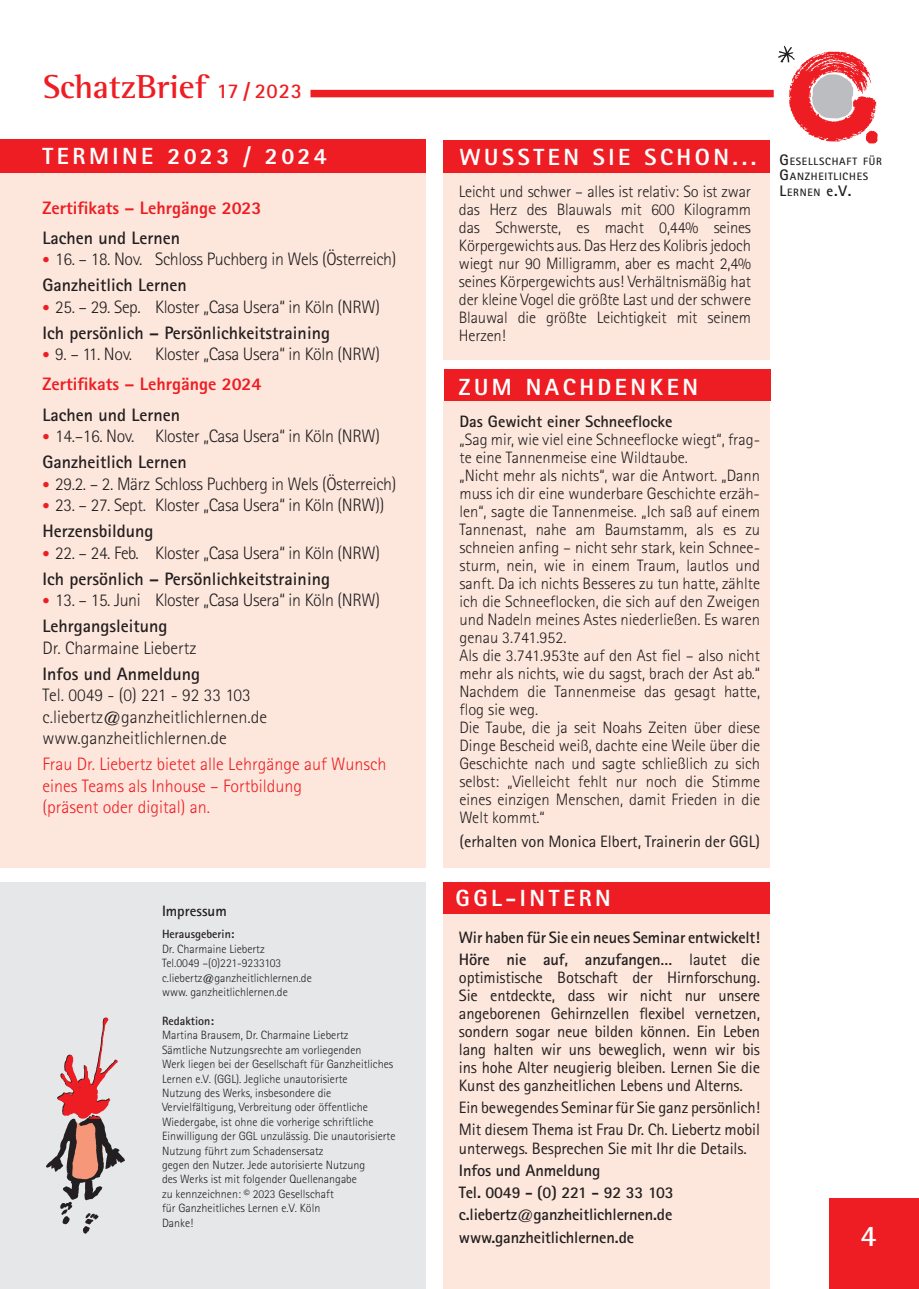
<style>
.page{position:relative;width:919px;height:1289px;background:#fff}
.page>*{position:absolute;margin:0;border:0;box-sizing:border-box;transform-origin:0 0}
.t1{font:700 34.05px "Rotis Semi Serif Std";color:#ee1d23}
.t2{font:700 30px "Rotis Sans Serif Std";color:#fff}
.t3{font:800 23.4px "Rotis Sans Serif Std";letter-spacing:.15em;color:#fff}
.t4{font:300 18px "Rotis Sans Serif Std";letter-spacing:-.02em;color:#231f20}
.t5{font:700 18px "Rotis Sans Serif Std";color:#231f20}
.t6{font:300 18px "Rotis Sans Serif Std";color:#231f20}
.Fusszeile{font:300 18px/21.6px "Rotis Sans Serif Std";color:#ee1d23}
.t7{font:800 18px "Rotis Sans Serif Std";color:#ee1d23}
.Text_10_p_light{font:300 16.5px/18px "Rotis Sans Serif Std";color:#231f20;text-align:justify}
.Text_10_p_light-2{font:16.5px/18px "Rotis Sans Serif Std";letter-spacing:-.01em;color:#231f20;text-align:justify}
.Text_10_p_light-3{font:700 16.5px "Rotis Sans Serif Std";letter-spacing:-.01em;color:#231f20}
.t8{font:700 15px "Rotis Sans Serif Std";color:#231f20}
.t9{font:300 12px "Rotis Sans Serif Std";color:#231f20}
.t10{font:700 12px "Rotis Sans Serif Std";color:#231f20}
.t11{font:700 10.65px/15.3px "Rotis Sans Serif Std";letter-spacing:.07em;color:#231f20}
.s1{font-family:"Rotis Sans Serif Std";font-size:21px}
.s2{font-size:15px;color:#ee1d23}
.s3{font-size:15.3px}
.s4{font-weight:700}
</style>
<div class="page">
<div style="left:443px;top:369px;width:327px;height:32px;background:#ee1d23"></div>
<div style="left:310px;top:90px;width:463px;height:7px;background:#ee1d23"></div>
<div style="left:829px;top:1198px;width:89px;height:90px;background:#ee1d23"></div>
<div style="left:0;top:882px;width:425px;height:406px;background:#e6e7e9"></div>
<div style="left:443px;top:170px;width:327px;height:189px;background:#fde7dc"></div>
<div style="left:443px;top:140px;width:327px;height:32px;background:#ee1d23"></div>
<img style="left:46px;top:1119px;width:79px;height:115px">
<img style="left:57px;top:1017px;width:61px;height:102px">
<div style="left:443px;top:882px;width:327px;height:406px;background:#fde7dc"></div>
<div style="left:443px;top:882px;width:327px;height:32px;background:#ee1d23"></div>
<div style="left:0;top:169px;width:425px;height:698px;background:#fde7dc"></div>
<div style="left:0;top:139px;width:425px;height:33px;background:#ee1d23"></div>
<svg style="left:778px;top:46px;width:99px;height:97px"></svg>
<div style="left:443px;top:401px;width:327px;height:466px;background:#fde7dc"></div>
<p class="t1" style="left:43px;top:66px;width:260px">SchatzBrief <span class="s1">17 / 2023</span></p>
<p class="t3" style="left:43px;top:141px;width:286px">TERMINE 2023 / 2024</p>
<p class="t7" style="left:43px;top:196px;width:220px">Zertifikats – Lehrgänge 2023</p>
<p class="t5" style="left:43px;top:226px;width:139px">Lachen und Lernen</p>
<p class="t4" style="left:43px;top:249px;width:355px"><span class="s2">•</span> 16. – 18. Nov. Schloss Puchberg in Wels (Österreich)</p>
<p class="t5" style="left:43px;top:274px;width:146px">Ganzheitlich Lernen</p>
<p class="t4" style="left:43px;top:296px;width:339px"><span class="s2">•</span> 25. – 29. Sep. Kloster „Casa Usera“ in Köln (NRW)</p>
<p class="t5" style="left:43px;top:321px;width:289px">Ich persönlich – Persönlichkeitstraining</p>
<p class="t4" style="left:43px;top:344px;width:91px"><span class="s2">•</span> 9. – 11. Nov.</p>
<p class="t4" style="left:155px;top:344px;width:226px">Kloster „Casa Usera“ in Köln (NRW)</p>
<p class="t7" style="left:43px;top:373px;width:220px">Zertifikats – Lehrgänge 2024</p>
<p class="t5" style="left:43px;top:403px;width:139px">Lachen und Lernen</p>
<p class="t4" style="left:43px;top:426px;width:339px"><span class="s2">•</span> 14.–16. Nov. Kloster „Casa Usera“ in Köln (NRW)</p>
<p class="t5" style="left:43px;top:450px;width:146px">Ganzheitlich Lernen</p>
<p class="t4" style="left:43px;top:473px;width:355px"><span class="s2">•</span> 29.2. – 2. März Schloss Puchberg in Wels (Österreich)</p>
<p class="t4" style="left:43px;top:495px;width:343px"><span class="s2">•</span> 23. – 27. Sept. Kloster „Casa Usera“ in Köln (NRW))</p>
<p class="t5" style="left:43px;top:519px;width:112px">Herzensbildung</p>
<p class="t4" style="left:43px;top:542px;width:339px"><span class="s2">•</span> 22. – 24. Feb. Kloster „Casa Usera“ in Köln (NRW)</p>
<p class="t5" style="left:43px;top:567px;width:289px">Ich persönlich – Persönlichkeitstraining</p>
<p class="t4" style="left:43px;top:589px;width:339px"><span class="s2">•</span> 13. – 15. Juni Kloster „Casa Usera“ in Köln (NRW)</p>
<p class="t5" style="left:43px;top:614px;width:126px">Lehrgangsleitung</p>
<p class="t6" style="left:43px;top:637px;width:156px">Dr. Charmaine Liebertz</p>
<p class="t5" style="left:43px;top:662px;width:159px">Infos und Anmeldung</p>
<p class="t6" style="left:43px;top:684px;width:210px">Tel. 0049 - (0) 221 - 92 33 103</p>
<p class="t6" style="left:43px;top:706px;width:226px">c.liebertz@ganzheitlichlernen.de</p>
<p class="t6" style="left:43px;top:728px;width:186px">www.ganzheitlichlernen.de</p>
<p class="Fusszeile" style="left:43px;top:753px;width:345px">Frau Dr. Liebertz bietet alle Lehrgänge auf Wunsch eines Teams als Inhouse – Fortbildung<br>(präsent oder digital) an.</p>
<p class="t8" style="left:162px;top:901px;width:66px">Impressum</p>
<p class="t10" style="left:162px;top:926px;width:74px">Herausgeberin:</p>
<p class="t9" style="left:162px;top:941px;width:104px">Dr. Charmaine Liebertz</p>
<p class="t9" style="left:162px;top:956px;width:121px">Tel.0049 –(0)221-9233103</p>
<p class="t9" style="left:162px;top:970px;width:151px">c.liebertz@ganzheitlichlernen.de</p>
<p class="t9" style="left:162px;top:985px;width:127px">www. ganzheitlichlernen.de</p>
<p class="t10" style="left:162px;top:1013px;width:53px">Redaktion:</p>
<p class="t9" style="left:162px;top:1028px;width:188px">Martina Brausem, Dr. Charmaine Liebertz</p>
<p class="t9" style="left:162px;top:1042px;width:201px">Sämtliche Nutzungsrechte am vorliegenden</p>
<p class="t9" style="left:162px;top:1057px;width:233px">Werk liegen bei der Gesellschaft für Ganzheitliches</p>
<p class="t9" style="left:162px;top:1071px;width:187px">Lernen e.V. (GGL). Jegliche unautorisierte</p>
<p class="t9" style="left:162px;top:1085px;width:171px">Nutzung des Werks, insbesondere die</p>
<p class="t9" style="left:162px;top:1100px;width:207px">Vervielfältigung, Verbreitung oder öffentliche</p>
<p class="t9" style="left:162px;top:1114px;width:213px">Wiedergabe, ist ohne die vorherige schriftliche</p>
<p class="t9" style="left:162px;top:1129px;width:235px">Einwilligung der GGL unzulässig. Die unautorisierte</p>
<p class="t9" style="left:162px;top:1143px;width:163px">Nutzung führt zum Schadensersatz</p>
<p class="t9" style="left:162px;top:1157px;width:205px">gegen den Nutzer. Jede autorisierte Nutzung</p>
<p class="t9" style="left:162px;top:1172px;width:196px">des Werks ist mit folgender Quellenangabe</p>
<p class="t9" style="left:162px;top:1186px;width:173px">zu kennzeichnen: © 2023 Gesellschaft</p>
<p class="t9" style="left:162px;top:1201px;width:160px">für Ganzheitliches Lernen e.V. Köln</p>
<p class="t9" style="left:162px;top:1215px;width:33px">Danke!</p>
<p class="t3" style="left:459px;top:142px;width:298px">WUSSTEN SIE SCHON...</p>
<p class="t11" style="left:779px;top:154px;width:104px"><span class="s3">G</span>ESELLSCHAFT FÜR<br><span class="s3">G</span>ANZHEITLICHES</p>
<p class="Text_10_p_light" style="left:459px;top:182px;width:293px">Leicht und schwer – alles ist relativ: So ist zwar</p>
<p class="t11" style="left:779px;top:184px;width:74px"><span class="s3">L</span>ERNEN <span class="s3">e</span><span class="s3">.V.</span></p>
<p class="Text_10_p_light" style="left:459px;top:200px;width:294px">das Herz des Blauwals mit 600 Kilogramm das Schwerste, es macht 0,44% seines Körpergewichts aus. Das Herz des Kolibris jedoch wiegt nur 90 Milligramm, aber es macht 2,4% seines Körpergewichts aus! Verhältnismäßig hat der kleine Vogel die größte Last und der schwere Blauwal die größte Leichtigkeit mit seinem Herzen!</p>
<p class="t3" style="left:459px;top:372px;width:240px">ZUM NACHDENKEN</p>
<p class="Text_10_p_light-3" style="left:459px;top:411px;width:214px">Das Gewicht einer Schneeflocke</p>
<p class="Text_10_p_light" style="left:459px;top:430px;width:302px">„Sag mir, wie viel eine Schneeflocke wiegt“, frag&shy;te eine Tannenmeise eine Wildtaube.</p>
<p class="Text_10_p_light" style="left:459px;top:466px;width:302px">„Nicht mehr als nichts“, war die Antwort. „Dann muss ich dir eine wunderbare Geschichte erzäh&shy;len“, sagte die Tannenmeise. „Ich saß auf einem Tannenast, nahe am Baumstamm, als es zu schneien anfing – nicht sehr stark, kein Schnee&shy;sturm, nein, wie in einem Traum, lautlos und sanft. Da ich nichts Besseres zu tun hatte, zählte ich die Schneeflocken, die sich auf den Zweigen und Nadeln meines Astes niederließen. Es waren genau 3.741.952.</p>
<p class="Text_10_p_light" style="left:459px;top:646px;width:302px">Als die 3.741.953te auf den Ast fiel – also nicht mehr als nichts, wie du sagst, brach der Ast ab.“ Nachdem die Tannenmeise das gesagt hatte, flog sie weg.</p>
<p class="Text_10_p_light" style="left:459px;top:718px;width:302px">Die Taube, die ja seit Noahs Zeiten über diese Dinge Bescheid weiß, dachte eine Weile über die Geschichte nach und sagte schließlich zu sich selbst: „Vielleicht fehlt nur noch die Stimme eines einzigen Menschen, damit Frieden in die Welt kommt.“</p>
<p class="Text_10_p_light-2" style="left:459px;top:832px;width:302px">(erhalten von Monica Elbert, Trainerin der GGL)</p>
<p class="t3" style="left:455px;top:883px;width:157px">GGL-INTERN</p>
<p class="Text_10_p_light-3" style="left:459px;top:926px;width:302px">Wir haben für Sie ein neues Seminar entwickelt!</p>
<p class="Text_10_p_light-2" style="left:459px;top:950px;width:303px"><span class="s4">Höre nie auf, anzufangen…</span> lautet die optimistische Botschaft der Hirnforschung.<br>Sie entdeckte, dass wir nicht nur unsere angeborenen Gehirnzellen flexibel vernetzen, sondern sogar neue bilden können. Ein Leben lang halten wir uns beweglich, wenn wir bis ins hohe Alter neugierig bleiben. Lernen Sie die Kunst des ganzheitlichen Lebens und Alterns.</p>
<p class="Text_10_p_light-2" style="left:459px;top:1098px;width:303px">Ein bewegendes Seminar für Sie ganz persönlich!</p>
<p class="Text_10_p_light-2" style="left:459px;top:1120px;width:302px">Mit diesem Thema ist Frau Dr. Ch. Liebertz mobil unterwegs. Besprechen Sie mit Ihr die Details.</p>
<p class="Text_10_p_light-3" style="left:459px;top:1159px;width:143px">Infos und Anmeldung</p>
<p class="Text_10_p_light-3" style="left:459px;top:1181px;width:216px">Tel. 0049 - (0) 221 - 92 33 103</p>
<p class="Text_10_p_light-3" style="left:459px;top:1204px;width:215px">c.liebertz@ganzheitlichlernen.de</p>
<p class="Text_10_p_light-3" style="left:459px;top:1226px;width:177px">www.ganzheitlichlernen.de</p>
<p class="t2" style="left:860px;top:1217px;width:18px">4</p>
</div>
